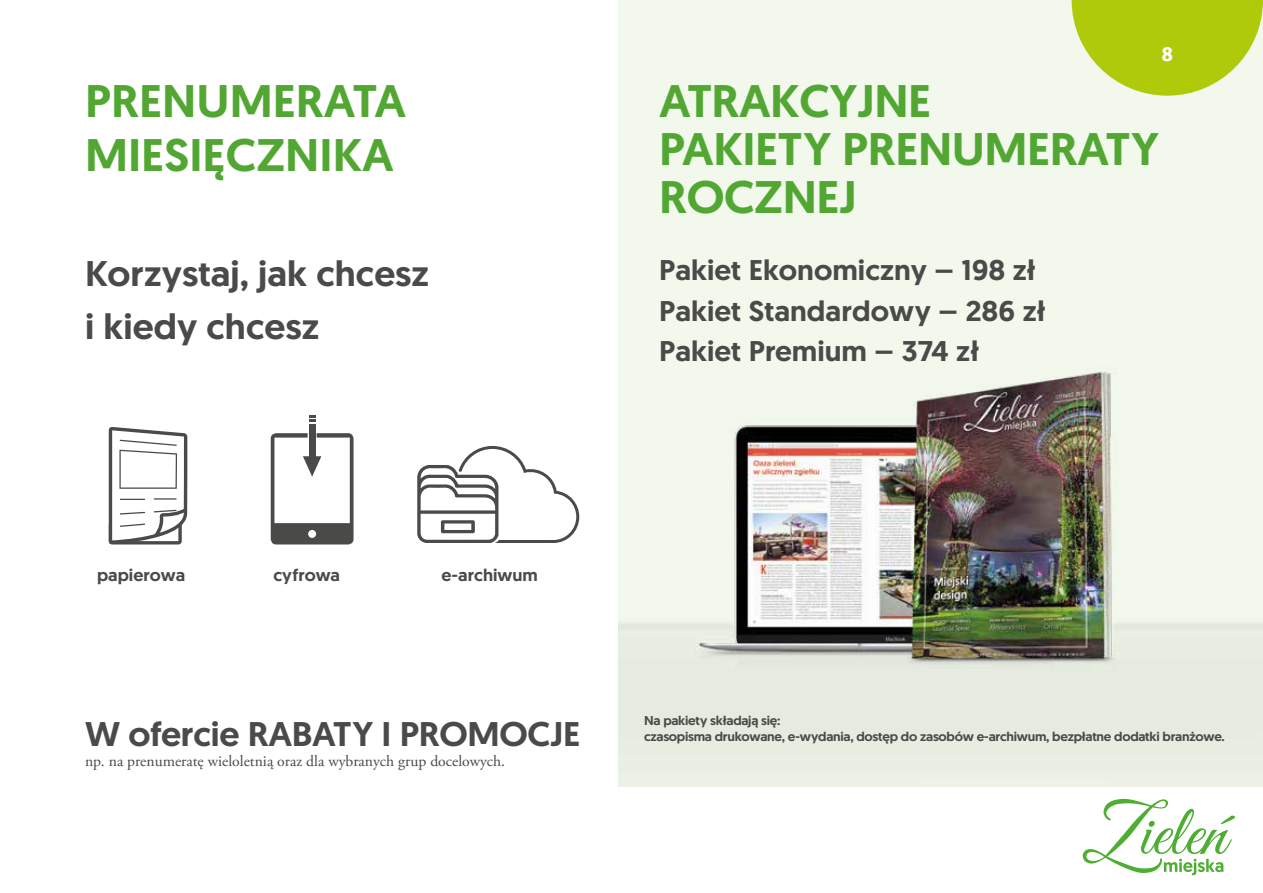
<style>
.page{position:relative;width:1263px;height:893px;background:#fff}
.page>*{position:absolute;margin:0;border:0;box-sizing:border-box;transform-origin:0 0}
.t1{font:500 45.6px/48px "Geomanist";letter-spacing:-.01em;color:#52a733;scale:1.05 1}
.t2{font:500 35.7px/52.5px "Geomanist";color:#4a4a49;scale:1.05 1}
.t3{font:500 34.2px "Geomanist";letter-spacing:-.01em;color:#4a4a49;scale:1.05 1}
.t4{font:500 28.5px/40.5px "Geomanist";color:#4a4a49;scale:1.05 1}
.t5{font:700 21px "Signika";color:#fff}
.t6{font:500 17.1px "Geomanist";color:#4a4a49;scale:1.05 1}
.t7{font:15.6px "Adobe Garamond Pro";color:#4a4a49}
.t8{font:500 12.9px/16.2px "Geomanist";letter-spacing:-.02em;color:#4a4a49;scale:1.05 1}
</style>
<div class="page">
<svg style="left:1083px;top:799px;width:152px;height:76px"></svg>
<div style="left:619px;top:0;width:644px;height:787px;background:#f3f8ed"></div>
<img style="left:619px;top:371px;width:644px;height:384px">
<svg style="left:109px;top:427px;width:78px;height:117px"></svg>
<div style="left:309px;top:424px;width:6px;height:34px;background:#4a4a49"></div>
<svg style="left:309px;top:416px;width:6px;height:6px"></svg>
<svg style="left:271px;top:433px;width:82px;height:111px"></svg>
<svg style="left:417px;top:446px;width:162px;height:97px"></svg>
<svg style="left:1071px;top:0;width:192px;height:96px"></svg>
<h3 class="t5" style="left:1162px;top:41px;width:13px">8</h3>
<h1 class="t1" style="left:85px;top:73px;width:307px;line-height:54px">PRENUMERATA<br>MIESIĘCZNIKA</h1>
<h1 class="t1" style="left:659px;top:76px;width:478px">ATRAKCYJNE<br>PAKIETY PRENUMERATY<br>ROCZNEJ</h1>
<h2 class="t2" style="left:85px;top:247px;width:329px">Korzystaj, jak chcesz i kiedy chcesz</h2>
<h3 class="t4" style="left:659px;top:250px;width:370px">Pakiet Ekonomiczny – 198 zł<br>Pakiet Standardowy – 286 zł<br>Pakiet Premium – 374 zł</h3>
<h3 class="t6" style="left:97px;top:563px;width:85px">papierowa</h3>
<h3 class="t6" style="left:273px;top:563px;width:65px">cyfrowa</h3>
<h3 class="t6" style="left:442px;top:563px;width:93px">e-archiwum</h3>
<h3 class="t3" style="left:85px;top:712px;width:473px">W ofercie RABATY I PROMOCJE</h3>
<p class="t7" style="left:85px;top:752px;width:421px">np. na prenumeratę wieloletnią oraz dla wybranych grup docelowych.</p>
<p class="t8" style="left:644px;top:712px;width:554px">Na pakiety składają się:<br>czasopisma drukowane, e-wydania, dostęp do zasobów e-archiwum, bezpłatne dodatki branżowe.</p>
</div>
